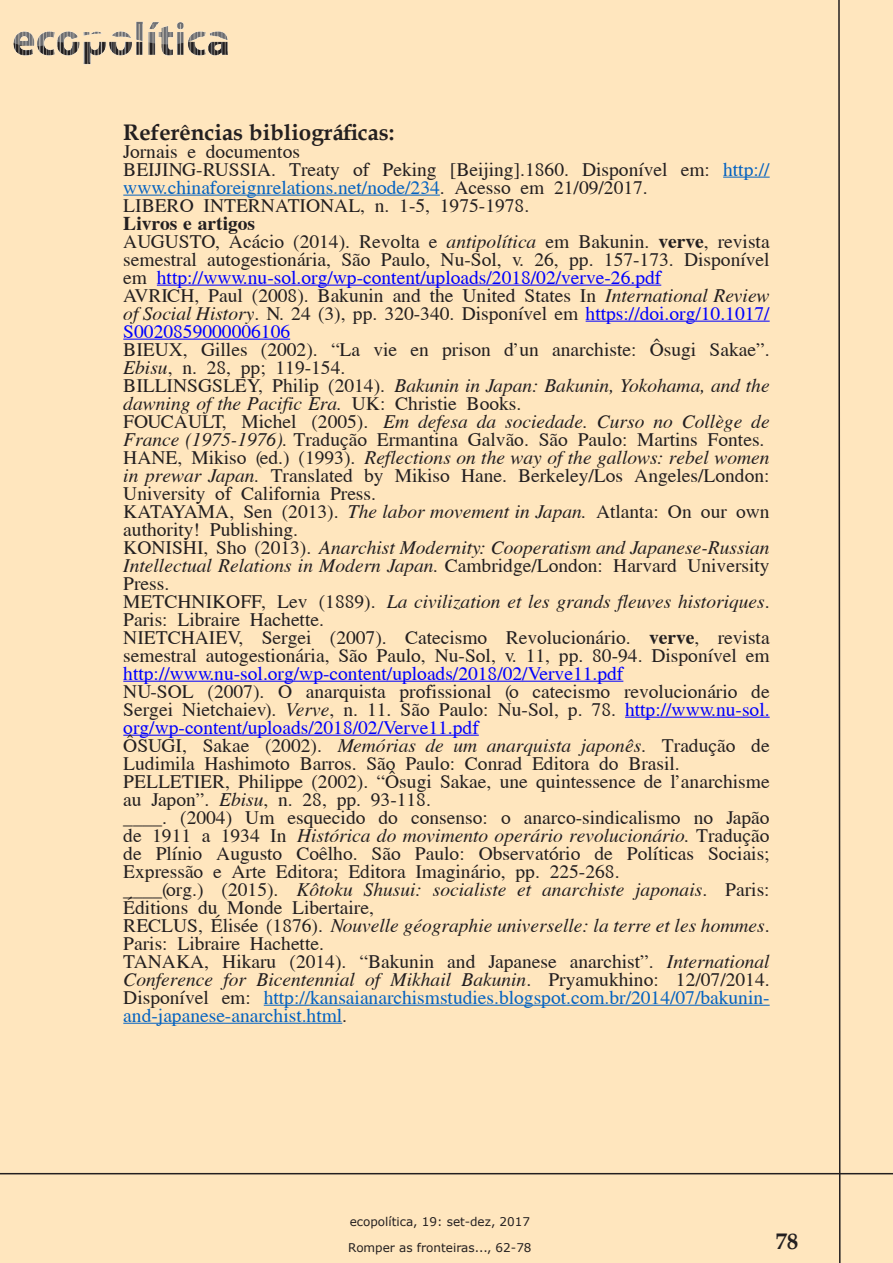
<style>
.page{position:relative;width:893px;height:1263px;background:#fff}
.page>*{position:absolute;margin:0;border:0;box-sizing:border-box;transform-origin:0 0}
._6_bibliografia{font:700 22.5px "Book Antiqua";color:#231f20}
._6_bibliografia_corp{font:19.5px/18px "Cardiff";color:#231f20}
._6_bibliografia_corp-2{font:italic 19.5px/18px "Cardiff";color:#231f20}
._6_bibliografia_corp-3{font:19.5px/18px "Cardiff";color:#0563c1;text-align:justify}
._6_bibliografia_corp-4{font:700 19.5px "Cardiff";color:#231f20}
.t1{font:12px/25.7px "Verdana";color:#231f20}
.s1{color:#0563c1}
.s2{font-style:italic}
.s3{font-weight:700}
.s4{color:#00f}
.s5{font-style:normal}
.s6{color:#231f20}
.s7{font-style:italic;color:#231f20}
</style>
<div class="page">
<img style="left:12px;top:17px;width:219px;height:51px">
<hr style="left:0;top:1173px;width:893px;height:1px;background:#231f20">
<svg style="left:837px;top:0;width:4px;height:1263px;background:#ab9a82"></svg>
<hr style="left:723px;top:177px;width:47px;height:1px;background:#0563c1">
<hr style="left:123px;top:195px;width:317px;height:1px;background:#0563c1">
<hr style="left:157px;top:285px;width:504px;height:1px;background:#00f">
<hr style="left:586px;top:321px;width:184px;height:1px;background:#00f">
<hr style="left:123px;top:339px;width:167px;height:1px;background:#00f">
<hr style="left:123px;top:681px;width:500px;height:1px;background:#00f">
<hr style="left:625px;top:717px;width:145px;height:1px;background:#00f">
<hr style="left:123px;top:735px;width:356px;height:1px;background:#00f">
<hr style="left:264px;top:1005px;width:506px;height:1px;background:#0563c1">
<hr style="left:123px;top:1023px;width:219px;height:1px;background:#0563c1">
<p class="_6_bibliografia" style="left:123px;top:117px;width:273px">Referências bibliográficas:</p>
<p class="_6_bibliografia_corp" style="left:123px;top:142px;width:178px">Jornais e documentos</p>
<p class="_6_bibliografia_corp" style="left:123px;top:160px;width:648px">BEIJING-RUSSIA. Treaty of Peking [Beijing].1860. Disponível em: <span class="s1">http:// www.chinaforeignrelations.net/node/234</span>. Acesso em 21/09/2017.</p>
<p class="_6_bibliografia_corp" style="left:123px;top:196px;width:407px">LIBERO INTERNATIONAL, n. 1-5, 1975-1978.</p>
<p class="_6_bibliografia_corp-4" style="left:123px;top:211px;width:133px">Livros e artigos</p>
<p class="_6_bibliografia_corp" style="left:123px;top:232px;width:648px;text-align:justify">AUGUSTO, Acácio (2014). Revolta e <span class="s2">antipolítica</span> em Bakunin. <span class="s3">verve</span>, revista semestral autogestionária, São Paulo, Nu-Sol, v. 26, pp. 157-173. Disponível em <span class="s4">http://www.nu-sol.org/wp-content/uploads/2018/02/verve-26.pdf</span></p>
<p class="_6_bibliografia_corp" style="left:123px;top:286px;width:648px;text-align:justify">AVRICH, Paul (2008). Bakunin and the United States In <span class="s2">International Review of Social History</span>. N. 24 (3), pp. 320-340. Disponível em <span class="s4">https://doi.org/10.1017/ S0020859000006106</span></p>
<p class="_6_bibliografia_corp" style="left:123px;top:340px;width:648px">BIEUX, Gilles (2002). “La vie en prison d’un anarchiste: Ôsugi Sakae”.<br><span class="s2">Ebisu</span>, n. 28, pp; 119-154.</p>
<p class="_6_bibliografia_corp-2" style="left:123px;top:376px;width:648px"><span class="s5">BILLINSGSLEY, Philip (2014).</span> Bakunin in Japan: Bakunin, Yokohama, and the dawning of the Pacific Era. <span class="s5">UK: Christie Books.</span></p>
<p class="_6_bibliografia_corp" style="left:123px;top:412px;width:648px">FOUCAULT, Michel (2005). <span class="s2">Em defesa da sociedade. Curso no Collège de<br>France (1975-1976).</span> Tradução Ermantina Galvão. São Paulo: Martins Fontes.</p>
<p class="_6_bibliografia_corp" style="left:123px;top:448px;width:648px;text-align:justify">HANE, Mikiso (ed.) (1993). <span class="s2">Reflections on the way of the gallows: rebel women in prewar Japan.</span> Translated by Mikiso Hane. Berkeley/Los Angeles/London:<br>University of California Press.</p>
<p class="_6_bibliografia_corp" style="left:123px;top:502px;width:648px">KATAYAMA, Sen (2013). <span class="s2">The labor movement in Japan.</span> Atlanta: On our own authority! Publishing.</p>
<p class="_6_bibliografia_corp-2" style="left:123px;top:538px;width:648px;text-align:justify"><span class="s5">KONISHI, Sho (2013).</span> Anarchist Modernity: Cooperatism and Japanese-Russian Intellectual Relations in Modern Japan. <span class="s5">Cambridge/London: Harvard University Press.</span></p>
<p class="_6_bibliografia_corp" style="left:123px;top:592px;width:648px">METCHNIKOFF, Lev (1889). <span class="s2">La civilization et les grands fleuves historiques</span>.<br>Paris: Libraire Hachette.</p>
<p class="_6_bibliografia_corp" style="left:123px;top:628px;width:648px;text-align:justify">NIETCHAIEV, Sergei (2007). Catecismo Revolucionário. <span class="s3">verve</span>, revista semestral autogestionária, São Paulo, Nu-Sol, v. 11, pp. 80-94. Disponível em <span class="s4">http://www.nu-sol.org/wp-content/uploads/2018/02/Verve11.pdf</span></p>
<p class="_6_bibliografia_corp" style="left:123px;top:682px;width:648px;text-align:justify">NU-SOL (2007). O anarquista profissional (o catecismo revolucionário de Sergei Nietchaiev). <span class="s2">Verve</span>, n. 11. São Paulo: Nu-Sol, p. 78. <span class="s4">http://www.nu-sol. org/wp-content/uploads/2018/02/Verve11.pdf</span></p>
<p class="_6_bibliografia_corp" style="left:123px;top:736px;width:648px">ÔSUGI, Sakae (2002). <span class="s2">Memórias de um anarquista japonês</span>. Tradução de<br>Ludimila Hashimoto Barros. São Paulo: Conrad Editora do Brasil.</p>
<p class="_6_bibliografia_corp" style="left:123px;top:772px;width:648px">PELLETIER, Philippe (2002). “Ôsugi Sakae, une quintessence de l’anarchisme au Japon”. <span class="s2">Ebisu</span>, n. 28, pp. 93-118.</p>
<p class="_6_bibliografia_corp" style="left:123px;top:808px;width:648px;text-align:justify">____. (2004) Um esquecido do consenso: o anarco-sindicalismo no Japão de 1911 a 1934 In <span class="s2">Histórica do movimento operário revolucionário.</span> Tradução de Plínio Augusto Coêlho. São Paulo: Observatório de Políticas Sociais; Expressão e Arte Editora; Editora Imaginário, pp. 225-268.</p>
<p class="_6_bibliografia_corp" style="left:123px;top:880px;width:648px">____(org.) (2015). <span class="s2">Kôtoku Shusui: socialiste et anarchiste japonais</span>. Paris:<br>Éditions du Monde Libertaire,</p>
<p class="_6_bibliografia_corp-2" style="left:123px;top:916px;width:648px"><span class="s5">RECLUS, Élisée (1876).</span> Nouvelle géographie universelle: la terre et les hommes<span class="s5">.<br>Paris: Libraire Hachette.</span></p>
<p class="_6_bibliografia_corp-3" style="left:123px;top:952px;width:648px"><span class="s6">TANAKA, Hikaru (2014). “Bakunin and Japanese anarchist”.</span> <span class="s7">International Conference for Bicentennial of Mikhail Bakunin</span><span class="s6">. Pryamukhino: 12/07/2014.<br>Disponível em:</span> http://kansaianarchismstudies.blogspot.com.br/2014/07/bakunin&shy;and-japanese-anarchist.html<span class="s6">.</span></p>
<p class="t1" style="left:348px;top:1209px;width:185px">ecopolítica, 19: set-dez, 2017<br>Romper as fronteiras..., 62-78</p>
<p class="_6_bibliografia" style="left:776px;top:1226px;width:24px">78</p>
</div>
